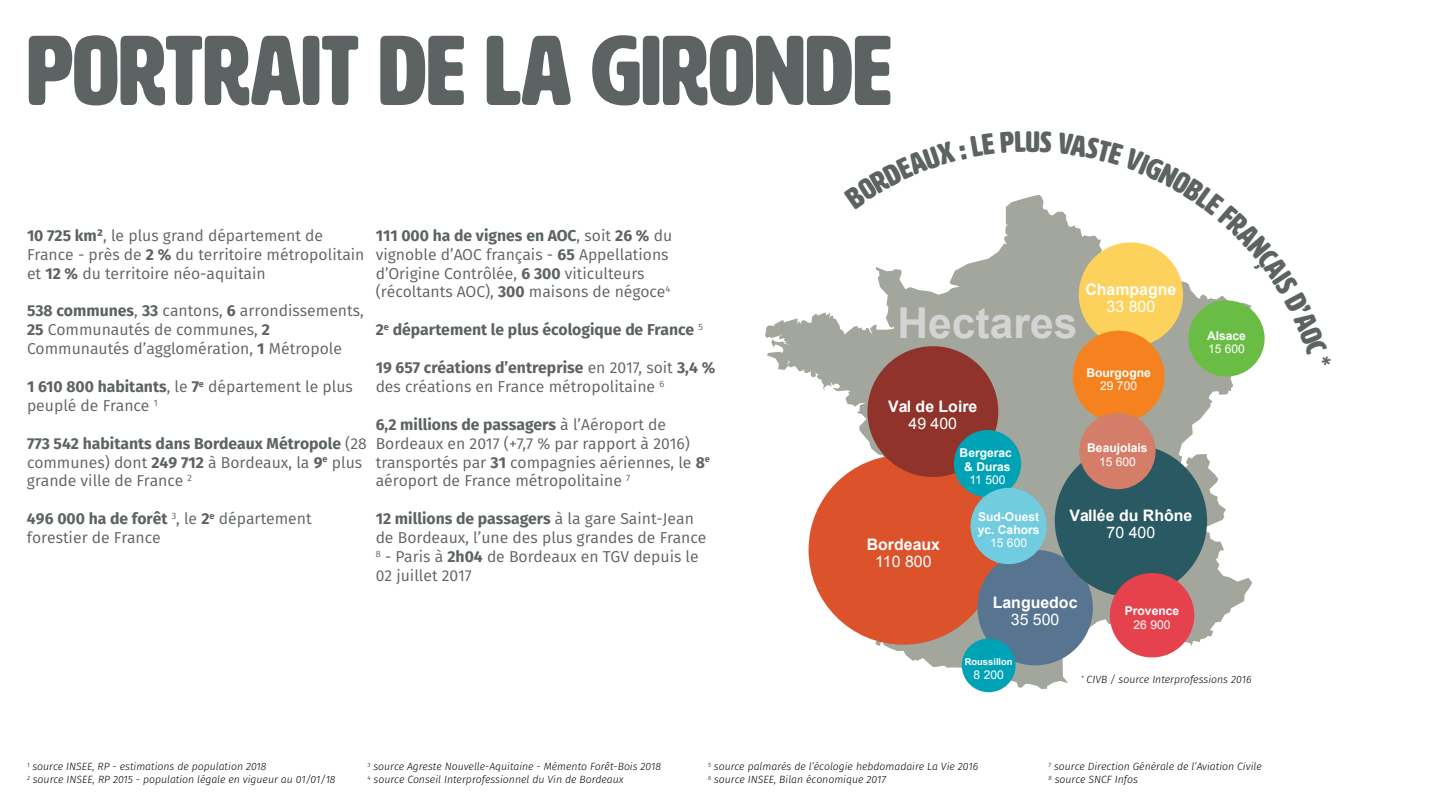
<style>
.page{position:relative;width:1440px;height:810px;background:#fff}
.page>*{position:absolute;margin:0;border:0;box-sizing:border-box;transform-origin:0 0}
.t1{font:97.5px "HWT Artz";color:#5d6263}
.t2{font:700 42.6px "Arial";color:#d4d4d4}
.t3{font:29.25px "HWT Artz";color:#5d6263}
.t4{font:700 15.9px "Arial";color:#fff}
.t5{font:15.9px "Arial";color:#fff}
.t6{font:15.75px/18.9px "Fira Sans";color:#5d6263}
.t7{font:700 15.75px "Fira Sans";color:#5d6263}
.t8{font:700 12.08px/13.4px "Arial";color:#fff;text-align:center}
.t9{font:12.08px "Arial";color:#fff}
.t10{font:italic 300 10.5px "Fira Sans";color:#000}
.t11{font:700 9.38px "Arial";color:#fff}
.s1{font-weight:700}
</style>
<div class="page">
<svg style="left:765px;top:195px;width:487px;height:494px"></svg>
<div style="left:809px;top:455px;width:189px;height:190px;background:#db522b;border-radius:50%"></div>
<div style="left:867px;top:346px;width:131px;height:131px;background:#8f332b;border-radius:50%"></div>
<div style="left:954px;top:430px;width:67px;height:67px;background:#00a3b5;border-radius:50%"></div>
<div style="left:977px;top:550px;width:116px;height:115px;background:#577591;border-radius:50%"></div>
<div style="left:971px;top:488px;width:76px;height:76px;background:#70ccde;border-radius:50%"></div>
<div style="left:962px;top:638px;width:54px;height:54px;background:#00a3b5;border-radius:50%"></div>
<div style="left:1188px;top:300px;width:77px;height:77px;background:#69bd45;border-radius:50%"></div>
<div style="left:1073px;top:331px;width:92px;height:92px;background:#f5821f;border-radius:50%"></div>
<div style="left:1055px;top:445px;width:152px;height:152px;background:#295963;border-radius:50%"></div>
<div style="left:1079px;top:413px;width:77px;height:76px;background:#d47d69;border-radius:50%"></div>
<div style="left:1110px;top:573px;width:84px;height:84px;background:#e6424d;border-radius:50%"></div>
<svg style="left:844px;top:195px;width:182px;height:14px"></svg>
<svg style="left:1040px;top:195px;width:225px;height:171px"></svg>
<p class="t1" style="left:27px;top:20px;width:867px">PORTRAIT DE LA GIRONDE</p>
<p class="t3" style="left:1026px;top:126px;width:16px">U</p>
<p class="t6" style="left:27px;top:226px;width:339px"><span class="s1">10 725 km²</span>, le plus grand département de<br>France - près de <span class="s1">2 %</span> du territoire métropolitain et <span class="s1">12 %</span> du territoire néo-aquitain</p>
<p class="t6" style="left:27px;top:301px;width:338px"><span class="s1">538 communes</span>, <span class="s1">33</span> cantons, <span class="s1">6</span> arrondissements,<br><span class="s1">25</span> Communautés de communes, <span class="s1">2<br></span>Communautés d’agglomération, <span class="s1">1</span> Métropole</p>
<p class="t6" style="left:27px;top:377px;width:327px"><span class="s1">1 610 800 habitants</span>, le <span class="s1">7</span><sup>e</sup> département le plus peuplé de France <sup>1</sup></p>
<p class="t6" style="left:27px;top:434px;width:341px"><span class="s1">773 542 habitants dans Bordeaux Métropole</span> (28 communes) dont <span class="s1">249 712</span> à Bordeaux, la <span class="s1">9</span><sup>e</sup> plus grande ville de France <sup>2</sup></p>
<p class="t6" style="left:27px;top:509px;width:286px"><span class="s1">496 000 ha de forêt</span> <sup>3</sup>, le <span class="s1">2</span><sup>e</sup> département forestier de France</p>
<p class="t6" style="left:376px;top:226px;width:298px"><span class="s1">111 000 ha de vignes en AOC</span>, soit <span class="s1">26 %</span> du vignoble d’AOC français - <span class="s1">65</span> Appellations d’Origine Contrôlée, <span class="s1">6 300</span> viticulteurs (récoltants AOC), <span class="s1">300</span> maisons de négoce<sup>4</sup></p>
<p class="t7" style="left:376px;top:319px;width:329px">2<sup>e</sup> département le plus écologique de France <sup>5</sup></p>
<p class="t6" style="left:376px;top:358px;width:341px"><span class="s1">19 657 créations d’entreprise</span> en 2017, soit <span class="s1">3,4 % </span>des créations en France métropolitaine <sup>6</sup></p>
<p class="t6" style="left:376px;top:415px;width:336px"><span class="s1">6,2 millions de passagers</span> à l’Aéroport de Bordeaux en 2017 (+7,7 % par rapport à 2016) transportés par <span class="s1">31</span> compagnies aériennes, le <span class="s1">8</span><sup>e </sup>aéroport de France métropolitaine <sup>7</sup></p>
<p class="t6" style="left:376px;top:509px;width:332px"><span class="s1">12 millions de passagers</span> à la gare Saint-Jean de Bordeaux, l’une des plus grandes de France <sup>8</sup> - Paris à <span class="s1">2h04</span> de Bordeaux en TGV depuis le 02 juillet 2017</p>
<h2 class="t2" style="left:898px;top:295px;width:181px">Hectares</h2>
<p class="t4" style="left:1085px;top:279px;width:92px">Champagne</p>
<p class="t5" style="left:1107px;top:296px;width:50px">33 800</p>
<p class="t4" style="left:888px;top:396px;width:91px">Val de Loire</p>
<p class="t5" style="left:909px;top:413px;width:50px">49 400</p>
<p class="t8" style="left:960px;top:447px;width:54px">Bergerac &amp; Duras</p>
<p class="t9" style="left:969px;top:472px;width:38px">11 500</p>
<p class="t8" style="left:1086px;top:366px;width:66px">Bourgogne</p>
<p class="t9" style="left:1100px;top:378px;width:38px">29 700</p>
<p class="t8" style="left:1087px;top:442px;width:62px">Beaujolais</p>
<p class="t9" style="left:1099px;top:454px;width:38px">15 600</p>
<p class="t4" style="left:867px;top:534px;width:75px">Bordeaux</p>
<p class="t5" style="left:875px;top:551px;width:58px">110 800</p>
<p class="t8" style="left:978px;top:510px;width:63px;text-align:left">Sud-Ouest yc. Cahors</p>
<p class="t9" style="left:990px;top:535px;width:38px">15 600</p>
<p class="t4" style="left:1070px;top:505px;width:124px">Vallée du Rhône</p>
<p class="t5" style="left:1107px;top:522px;width:50px">70 400</p>
<p class="t4" style="left:993px;top:592px;width:86px">Languedoc</p>
<p class="t5" style="left:1011px;top:609px;width:50px">35 500</p>
<p class="t8" style="left:1125px;top:605px;width:56px">Provence</p>
<p class="t9" style="left:1134px;top:616px;width:38px">26 900</p>
<p class="t8" style="left:1207px;top:329px;width:40px">Alsace</p>
<p class="t9" style="left:1208px;top:341px;width:38px">15 600</p>
<p class="t10" style="left:27px;top:759px;width:241px"><sup>1</sup> source INSEE, RP - estimations de population 2018</p>
<p class="t10" style="left:27px;top:772px;width:310px"><sup>2</sup> source INSEE, RP 2015 - population légale en vigueur au 01/01/18</p>
<p class="t10" style="left:368px;top:759px;width:295px"><sup>3</sup> source Agreste Nouvelle-Aquitaine - Mémento Forêt-Bois 2018</p>
<p class="t10" style="left:368px;top:772px;width:258px"><sup>4</sup> source Conseil Interprofessionnel du Vin de Bordeaux</p>
<p class="t11" style="left:965px;top:656px;width:49px">Roussillon</p>
<p class="t9" style="left:974px;top:667px;width:32px">8 200</p>
<p class="t10" style="left:708px;top:759px;width:272px"><sup>5</sup> source palmarès de l’écologie hebdomadaire La Vie 2016</p>
<p class="t10" style="left:708px;top:772px;width:179px"><sup>6</sup> source INSEE, Bilan économique 2017</p>
<p class="t10" style="left:1081px;top:672px;width:172px"><sup>*</sup> CIVB / source Interprofessions 2016</p>
<p class="t10" style="left:1048px;top:759px;width:215px"><sup>7</sup> source Direction Générale de l’Aviation Civile</p>
<p class="t10" style="left:1048px;top:772px;width:91px"><sup>8</sup> source SNCF Infos</p>
</div>
